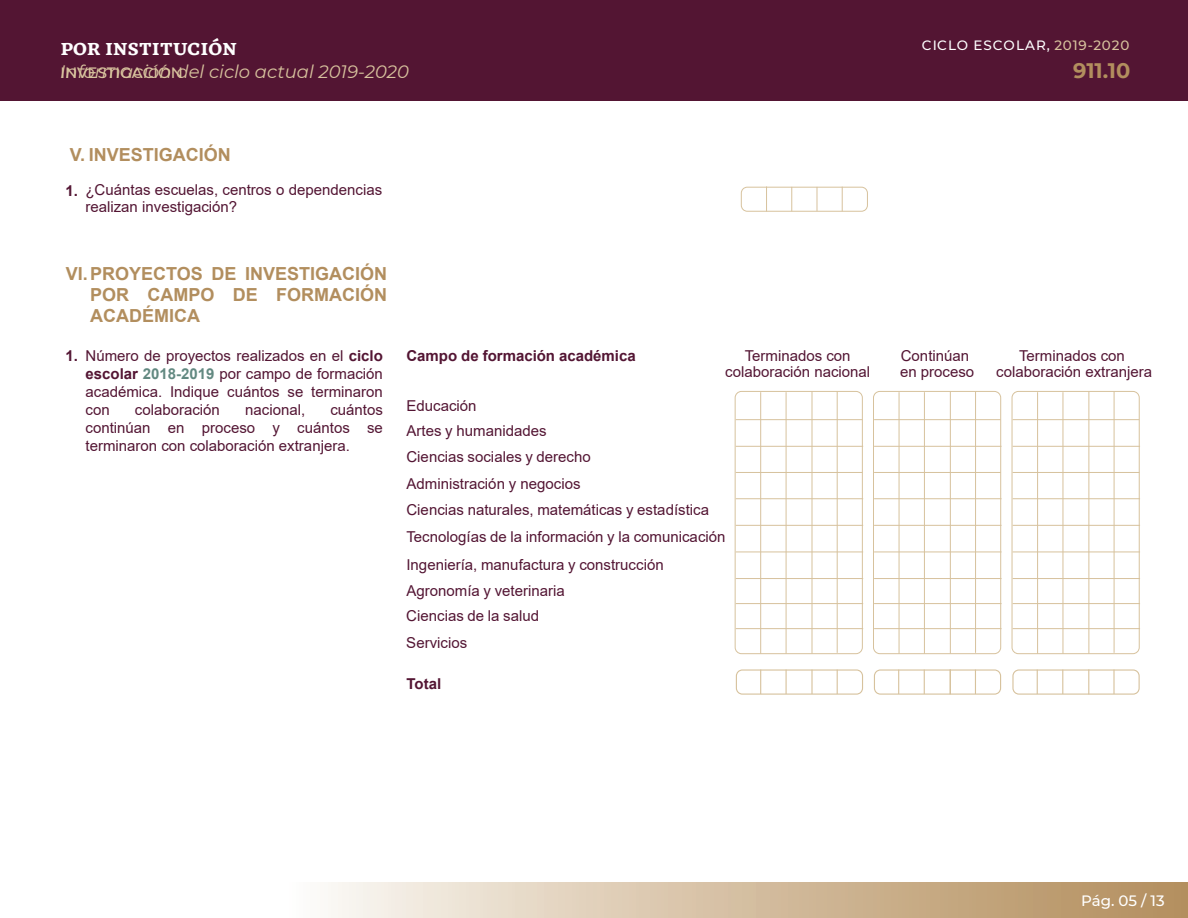
<style>
.page{position:relative;width:1188px;height:918px;background:#fff}
.page>*{position:absolute;margin:0;border:0;box-sizing:border-box;transform-origin:0 0}
.t1{font:700 21px "Montserrat";color:#b28e5e}
.t2{font:700 18px/21px "Arial";color:#b28e5e;text-align:justify}
.t3{font:italic 18px "Montserrat";color:#d7c29d}
.t4{font:15px/18px "Arial";color:#531533}
.t5{font:700 15px "Arial";color:#531533}
.t6{font:700 15px "GMX";color:#fff}
.t7{font:500 15px "Montserrat";color:#d7c29d}
.t8{font:500 15px "Montserrat";color:#fff}
.t9{font:500 13.5px "Montserrat";letter-spacing:.07em;color:#fff}
.s1{font-weight:700}
.s2{color:#d7c29d}
.s3{font-weight:700;color:#628981}
</style>
<div class="page">
<div style="left:735px;top:391px;width:128px;height:263px;border:1px solid #d7c29d;border-radius:6px"></div>
<hr style="left:736px;top:498px;width:127px;height:1px;background:#d7c29d">
<hr style="left:736px;top:472px;width:127px;height:1px;background:#d7c29d">
<hr style="left:736px;top:525px;width:127px;height:1px;background:#d7c29d">
<hr style="left:736px;top:552px;width:127px;height:1px;background:#d7c29d">
<hr style="left:736px;top:578px;width:127px;height:1px;background:#d7c29d">
<hr style="left:736px;top:603px;width:127px;height:1px;background:#d7c29d">
<hr style="left:736px;top:628px;width:127px;height:1px;background:#d7c29d">
<hr style="left:736px;top:446px;width:127px;height:1px;background:#d7c29d">
<hr style="left:736px;top:419px;width:126px;height:1px;background:#d7c29d">
<div style="left:873px;top:391px;width:128px;height:263px;border:1px solid #d7c29d;border-radius:6px"></div>
<hr style="left:874px;top:498px;width:128px;height:1px;background:#d7c29d">
<hr style="left:874px;top:472px;width:127px;height:1px;background:#d7c29d">
<hr style="left:874px;top:525px;width:128px;height:1px;background:#d7c29d">
<hr style="left:874px;top:552px;width:128px;height:1px;background:#d7c29d">
<hr style="left:874px;top:578px;width:128px;height:1px;background:#d7c29d">
<hr style="left:874px;top:603px;width:128px;height:1px;background:#d7c29d">
<hr style="left:874px;top:628px;width:128px;height:1px;background:#d7c29d">
<hr style="left:874px;top:446px;width:128px;height:1px;background:#d7c29d">
<hr style="left:874px;top:419px;width:127px;height:1px;background:#d7c29d">
<div style="left:1012px;top:391px;width:128px;height:263px;border:1px solid #d7c29d;border-radius:6px"></div>
<hr style="left:1013px;top:498px;width:127px;height:1px;background:#d7c29d">
<hr style="left:1013px;top:472px;width:126px;height:1px;background:#d7c29d">
<hr style="left:1013px;top:525px;width:127px;height:1px;background:#d7c29d">
<hr style="left:1013px;top:552px;width:127px;height:1px;background:#d7c29d">
<hr style="left:1013px;top:578px;width:127px;height:1px;background:#d7c29d">
<hr style="left:1013px;top:603px;width:127px;height:1px;background:#d7c29d">
<hr style="left:1013px;top:628px;width:127px;height:1px;background:#d7c29d">
<hr style="left:1013px;top:446px;width:127px;height:1px;background:#d7c29d">
<hr style="left:1013px;top:419px;width:126px;height:1px;background:#d7c29d">
<div style="left:285px;top:882px;width:903px;height:36px;background:linear-gradient(to right,#fcf9f5,#b18a57)"></div>
<div style="left:0;top:0;width:1188px;height:100px;background:#531533"></div>
<svg style="left:741px;top:186px;width:127px;height:26px"></svg>
<hr style="left:786px;top:392px;width:1px;height:262px;background:#d7c29d">
<hr style="left:760px;top:392px;width:1px;height:262px;background:#d7c29d">
<hr style="left:812px;top:391px;width:1px;height:263px;background:#d7c29d">
<hr style="left:837px;top:391px;width:1px;height:262px;background:#d7c29d">
<svg style="left:735px;top:669px;width:128px;height:26px"></svg>
<svg style="left:873px;top:669px;width:129px;height:26px"></svg>
<svg style="left:1012px;top:669px;width:128px;height:26px"></svg>
<hr style="left:924px;top:392px;width:1px;height:262px;background:#d7c29d">
<hr style="left:899px;top:392px;width:1px;height:262px;background:#d7c29d">
<hr style="left:950px;top:391px;width:1px;height:263px;background:#d7c29d">
<hr style="left:975px;top:391px;width:1px;height:262px;background:#d7c29d">
<hr style="left:1063px;top:392px;width:1px;height:262px;background:#d7c29d">
<hr style="left:1037px;top:392px;width:1px;height:262px;background:#d7c29d">
<hr style="left:1089px;top:391px;width:1px;height:263px;background:#d7c29d">
<hr style="left:1114px;top:391px;width:1px;height:262px;background:#d7c29d">
<p class="t6" style="left:60px;top:38px;width:178px">POR INSTITUCIÓN</p>
<p class="t7" style="left:60px;top:63px;width:124px">INVESTIGACIÓN</p>
<p class="t3" style="left:60px;top:60px;width:350px">Información del ciclo actual 2019-2020</p>
<p class="t2" style="left:70px;top:145px;width:162px">V. INVESTIGACIÓN</p>
<p class="t4" style="left:85px;top:182px;width:298px;line-height:16.5px;text-indent:-20px"><span class="s1">1.</span> ¿Cuántas escuelas, centros o dependencias realizan investigación?</p>
<p class="t2" style="left:90px;top:263px;width:298px;text-indent:-24px">VI.PROYECTOS DE INVESTIGACIÓN POR CAMPO DE FORMACIÓN ACADÉMICA</p>
<p class="t9" style="left:922px;top:36px;width:209px">CICLO ESCOLAR, <span class="s2">2019-2020</span></p>
<h1 class="t1" style="left:1073px;top:56px;width:59px">911.10</h1>
<p class="t4" style="left:86px;top:347px;width:299px;text-align:justify;text-indent:-20px"><span class="s1">1.</span> Número de proyectos realizados en el <span class="s1">ciclo escolar</span> <span class="s3">2018-2019</span> por campo de formación académica. Indique cuántos se terminaron con</p>
<p class="t4" style="left:86px;top:401px;width:299px;text-align:justify;text-indent:245px">cuántos continúan en proceso y cuántos se terminaron con colaboración extranjera.</p>
<p class="t4" style="left:135px;top:401px;width:87px">colaboración</p>
<p class="t4" style="left:245px;top:401px;width:62px">nacional,</p>
<p class="t4" style="left:900px;top:347px;width:76px;line-height:16.5px">Continúan en proceso</p>
<p class="t5" style="left:406px;top:345px;width:231px">Campo de formación académica</p>
<p class="t4" style="left:406px;top:393px;width:142px;line-height:25px">Educación<br>Artes y humanidades</p>
<p class="t4" style="left:406px;top:444px;width:321px;line-height:26.5px">Ciencias sociales y derecho<br>Administración y negocios<br>Ciencias naturales, matemáticas y estadística Tecnologías de la información y la comunicación</p>
<p class="t4" style="left:406px;top:551px;width:259px;line-height:26.5px">Ingeniería, manufactura y construcción<br>Agronomía y veterinaria</p>
<p class="t4" style="left:406px;top:602px;width:134px;line-height:27px">Ciencias de la salud<br>Servicios</p>
<p class="t5" style="left:406px;top:673px;width:36px">Total</p>
<p class="t4" style="left:725px;top:347px;width:147px;line-height:16.5px;text-align:center">Terminados con colaboración nacional</p>
<p class="t4" style="left:996px;top:347px;width:157px;line-height:16.5px;text-align:center">Terminados con colaboración extranjera</p>
<p class="t8" style="left:1081px;top:890px;width:85px">Pág. 05 / 13</p>
</div>
